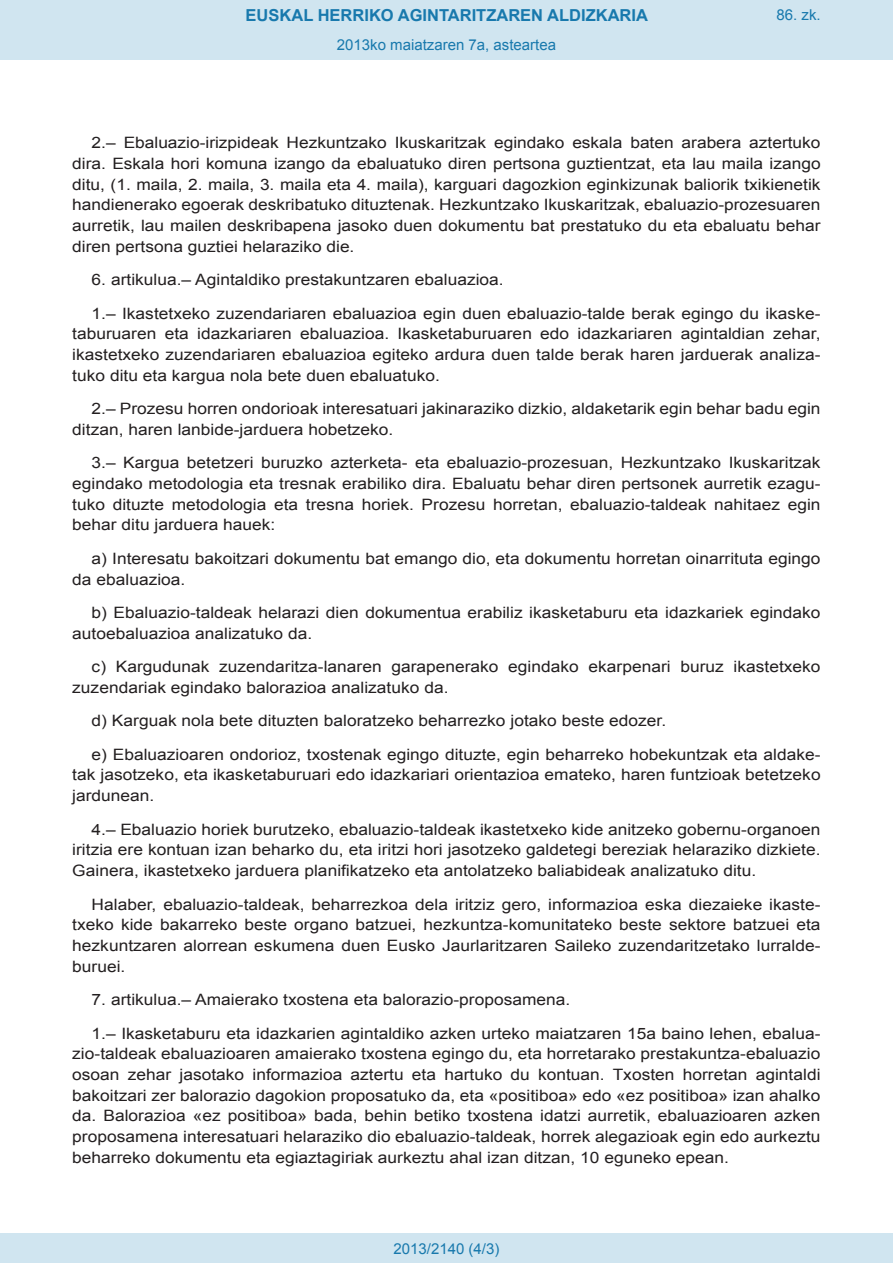
<style>
.page{position:relative;width:893px;height:1263px;background:#fff}
.page>*{position:absolute;margin:0;border:0;box-sizing:border-box;transform-origin:0 0}
.t1{font:700 16.5px "Arial";color:#1879ad}
.BOPVDetalle{font:15.6px/20.7px "Arial";color:#231f20;text-align:justify;scale:1.11 1}
.Paginacion_Centro{font:15px "Arial";color:#1879ad}
</style>
<div class="page">
<div style="left:0;top:0;width:893px;height:60px;background:#d0e5f0"></div>
<div style="left:0;top:1233px;width:893px;height:30px;background:#d0e5f0"></div>
<p class="t1" style="left:246px;top:4px;width:404px">EUSKAL HERRIKO AGINTARITZAREN ALDIZKARIA</p>
<p class="Paginacion_Centro" style="left:337px;top:35px;width:221px">2013ko maiatzaren 7a, asteartea</p>
<p class="Paginacion_Centro" style="left:776px;top:5px;width:46px">86. zk.</p>
<p class="BOPVDetalle" style="left:72px;top:132px;width:676px;text-indent:19px">2.– Ebaluazio-irizpideak Hezkuntzako Ikuskaritzak egindako eskala baten arabera aztertuko dira. Eskala hori komuna izango da ebaluatuko diren pertsona guztientzat, eta lau maila izango ditu, (1. maila, 2. maila, 3. maila eta 4. maila), karguari dagozkion eginkizunak baliorik txikienetik handienerako egoerak deskribatuko dituztenak. Hezkuntzako Ikuskaritzak, ebaluazio-prozesuaren aurretik, lau mailen deskribapena jasoko duen dokumentu bat prestatuko du eta ebaluatu behar diren pertsona guztiei helaraziko die.</p>
<p class="BOPVDetalle" style="left:92px;top:269px;width:373px">6. artikulua.– Agintaldiko prestakuntzaren ebaluazioa.</p>
<p class="BOPVDetalle" style="left:72px;top:303px;width:676px;text-indent:19px">1.– Ikastetxeko zuzendariaren ebaluazioa egin duen ebaluazio-talde berak egingo du ikaske&shy;taburuaren eta idazkariaren ebaluazioa. Ikasketaburuaren edo idazkariaren agintaldian zehar, ikastetxeko zuzendariaren ebaluazioa egiteko ardura duen talde berak haren jarduerak analiza&shy;tuko ditu eta kargua nola bete duen ebaluatuko.</p>
<p class="BOPVDetalle" style="left:72px;top:398px;width:676px;text-indent:19px">2.– Prozesu horren ondorioak interesatuari jakinaraziko dizkio, aldaketarik egin behar badu egin ditzan, haren lanbide-jarduera hobetzeko.</p>
<p class="BOPVDetalle" style="left:72px;top:453px;width:676px;text-indent:19px">3.– Kargua betetzeri buruzko azterketa- eta ebaluazio-prozesuan, Hezkuntzako Ikuskaritzak egindako metodologia eta tresnak erabiliko dira. Ebaluatu behar diren pertsonek aurretik ezagu&shy;tuko dituzte metodologia eta tresna horiek. Prozesu horretan, ebaluazio-taldeak nahitaez egin behar ditu jarduera hauek:</p>
<p class="BOPVDetalle" style="left:72px;top:548px;width:676px;text-indent:19px">a) Interesatu bakoitzari dokumentu bat emango dio, eta dokumentu horretan oinarrituta egingo da ebaluazioa.</p>
<p class="BOPVDetalle" style="left:72px;top:602px;width:676px;text-indent:19px">b) Ebaluazio-taldeak helarazi dien dokumentua erabiliz ikasketaburu eta idazkariek egindako autoebaluazioa analizatuko da.</p>
<p class="BOPVDetalle" style="left:72px;top:656px;width:676px;text-indent:19px">c) Kargudunak zuzendaritza-lanaren garapenerako egindako ekarpenari buruz ikastetxeko zuzendariak egindako balorazioa analizatuko da.</p>
<p class="BOPVDetalle" style="left:92px;top:711px;width:519px">d) Karguak nola bete dituzten baloratzeko beharrezko jotako beste edozer.</p>
<p class="BOPVDetalle" style="left:72px;top:744px;width:676px;text-indent:19px">e) Ebaluazioaren ondorioz, txostenak egingo dituzte, egin beharreko hobekuntzak eta aldake&shy;tak jasotzeko, eta ikasketaburuari edo idazkariari orientazioa emateko, haren funtzioak betetzeko jardunean.</p>
<p class="BOPVDetalle" style="left:72px;top:819px;width:676px;text-indent:19px">4.– Ebaluazio horiek burutzeko, ebaluazio-taldeak ikastetxeko kide anitzeko gobernu-organoen iritzia ere kontuan izan beharko du, eta iritzi hori jasotzeko galdetegi bereziak helaraziko dizkiete.<br>Gainera, ikastetxeko jarduera planifikatzeko eta antolatzeko baliabideak analizatuko ditu.</p>
<p class="BOPVDetalle" style="left:72px;top:894px;width:676px;text-indent:19px">Halaber, ebaluazio-taldeak, beharrezkoa dela iritziz gero, informazioa eska diezaieke ikaste&shy;txeko kide bakarreko beste organo batzuei, hezkuntza-komunitateko beste sektore batzuei eta hezkuntzaren alorrean eskumena duen Eusko Jaurlaritzaren Saileko zuzendaritzetako lurralde&shy;buruei.</p>
<p class="BOPVDetalle" style="left:92px;top:989px;width:433px">7. artikulua.– Amaierako txostena eta balorazio-proposamena.</p>
<p class="BOPVDetalle" style="left:72px;top:1023px;width:676px;text-indent:19px">1.– Ikasketaburu eta idazkarien agintaldiko azken urteko maiatzaren 15a baino lehen, ebalua&shy;zio-taldeak ebaluazioaren amaierako txostena egingo du, eta horretarako prestakuntza-ebaluazio osoan zehar jasotako informazioa aztertu eta hartuko du kontuan. Txosten horretan agintaldi bakoitzari zer balorazio dagokion proposatuko da, eta «positiboa» edo «ez positiboa» izan ahalko da. Balorazioa «ez positiboa» bada, behin betiko txostena idatzi aurretik, ebaluazioaren azken proposamena interesatuari helaraziko dio ebaluazio-taldeak, horrek alegazioak egin edo aurkeztu beharreko dokumentu eta egiaztagiriak aurkeztu ahal izan ditzan, 10 eguneko epean.</p>
<p class="Paginacion_Centro" style="left:393px;top:1238px;width:107px">2013/2140 (4/3)</p>
</div>
